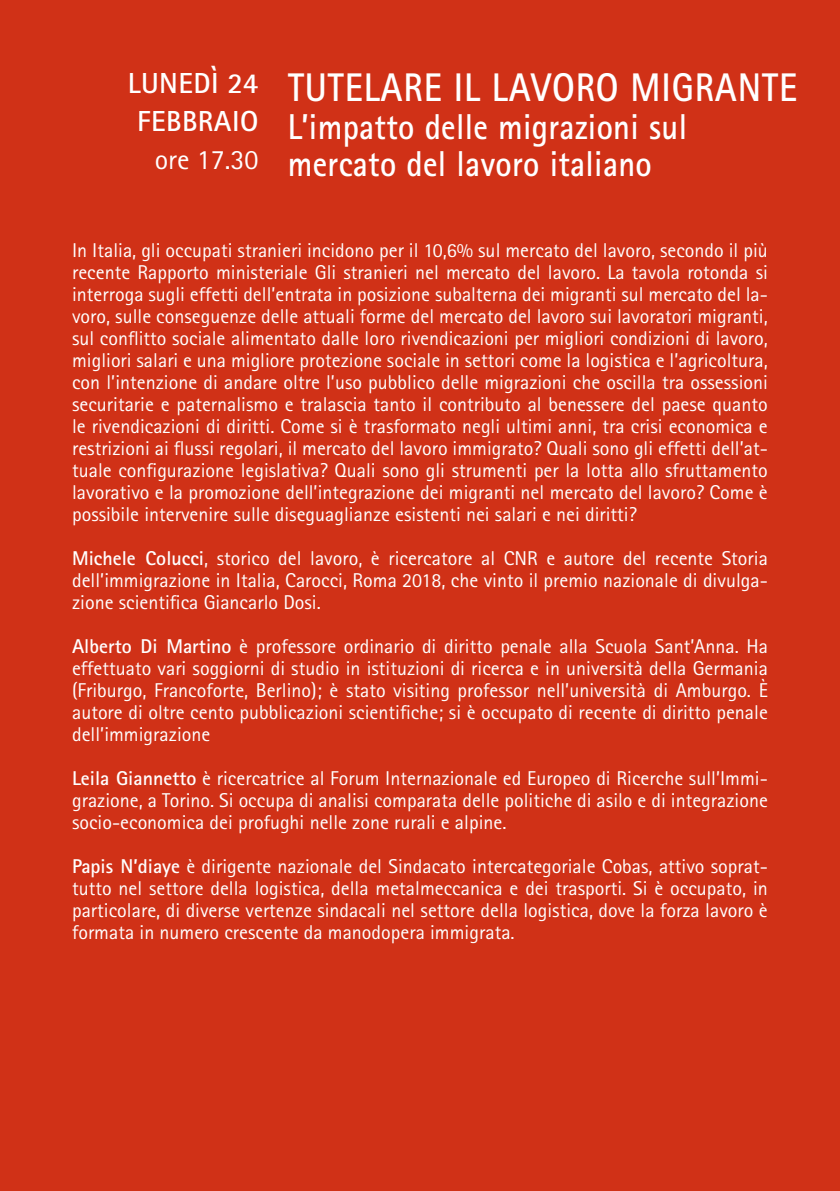
<style>
.page{position:relative;width:840px;height:1191px;background:#fff}
.page>*{position:absolute;margin:0;border:0;box-sizing:border-box;transform-origin:0 0}
.t1{font:700 40px "Rotis Sans Serif AT";letter-spacing:.025em;color:#fff;scale:.9 1}
.t2{font:700 36px/37.6px "Rotis Sans Serif AT";letter-spacing:.01em;color:#fff;scale:.9 1}
.t3{font:700 29px/38px "Rotis Sans Serif AT";letter-spacing:.015em;color:#fff;text-align:center}
.t4{font:28px "Rotis Sans Serif AT";color:#fff}
.t5{font:20px/22px "Rotis Sans Serif AT";color:#fff;text-align:justify}
.s1{font-weight:700}
</style>
<div class="page">
<div style="left:0;top:0;width:839px;height:1191px;background:#d03117"></div>
<h3 class="t3" style="left:128px;top:63px;width:132px">LUNEDÌ 24<br>FEBBRAIO</h3>
<h3 class="t4" style="left:155px;top:143px;width:105px">ore 17.30</h3>
<h1 class="t1" style="left:288px;top:62px;width:566px">TUTELARE IL LAVORO MIGRANTE</h1>
<h2 class="t2" style="left:288px;top:107px;width:445px">L’impatto delle migrazioni sul mercato del lavoro italiano</h2>
<p class="t5" style="left:72px;top:239px;width:697px">In Italia, gli occupati stranieri incidono per il 10,6% sul mercato del lavoro, secondo il più recente Rapporto ministeriale Gli stranieri nel mercato del lavoro. La tavola rotonda si interroga sugli effetti dell’entrata in posizione subalterna dei migranti sul mercato del la&shy;voro, sulle conseguenze delle attuali forme del mercato del lavoro sui lavoratori migranti, sul conflitto sociale alimentato dalle loro rivendicazioni per migliori condizioni di lavoro, migliori salari e una migliore protezione sociale in settori come la logistica e l’agricoltura, con l’intenzione di andare oltre l’uso pubblico delle migrazioni che oscilla tra ossessioni securitarie e paternalismo e tralascia tanto il contributo al benessere del paese quanto le rivendicazioni di diritti. Come si è trasformato negli ultimi anni, tra crisi economica e restrizioni ai flussi regolari, il mercato del lavoro immigrato? Quali sono gli effetti dell’at&shy;tuale configurazione legislativa? Quali sono gli strumenti per la lotta allo sfruttamento lavorativo e la promozione dell’integrazione dei migranti nel mercato del lavoro? Come è possibile intervenire sulle diseguaglianze esistenti nei salari e nei diritti?</p>
<p class="t5" style="left:72px;top:547px;width:697px"><span class="s1">Michele Colucci</span>, storico del lavoro, è ricercatore al CNR e autore del recente Storia dell’immigrazione in Italia, Carocci, Roma 2018, che vinto il premio nazionale di divulga&shy;zione scientifica Giancarlo Dosi.</p>
<p class="t5" style="left:72px;top:635px;width:697px"><span class="s1">Alberto Di Martino</span> è professore ordinario di diritto penale alla Scuola Sant’Anna. Ha effettuato vari soggiorni di studio in istituzioni di ricerca e in università della Germania (Friburgo, Francoforte, Berlino); è stato visiting professor nell’università di Amburgo. È autore di oltre cento pubblicazioni scientifiche; si è occupato di recente di diritto penale dell’immigrazione</p>
<p class="t5" style="left:72px;top:767px;width:697px"><span class="s1">Leila Giannetto</span> è ricercatrice al Forum Internazionale ed Europeo di Ricerche sull’Immi&shy;grazione, a Torino. Si occupa di analisi comparata delle politiche di asilo e di integrazione socio-economica dei profughi nelle zone rurali e alpine.</p>
<p class="t5" style="left:72px;top:855px;width:697px"><span class="s1">Papis N’diaye</span> è dirigente nazionale del Sindacato intercategoriale Cobas, attivo soprat&shy;tutto nel settore della logistica, della metalmeccanica e dei trasporti. Si è occupato, in particolare, di diverse vertenze sindacali nel settore della logistica, dove la forza lavoro è formata in numero crescente da manodopera immigrata.</p>
</div>
